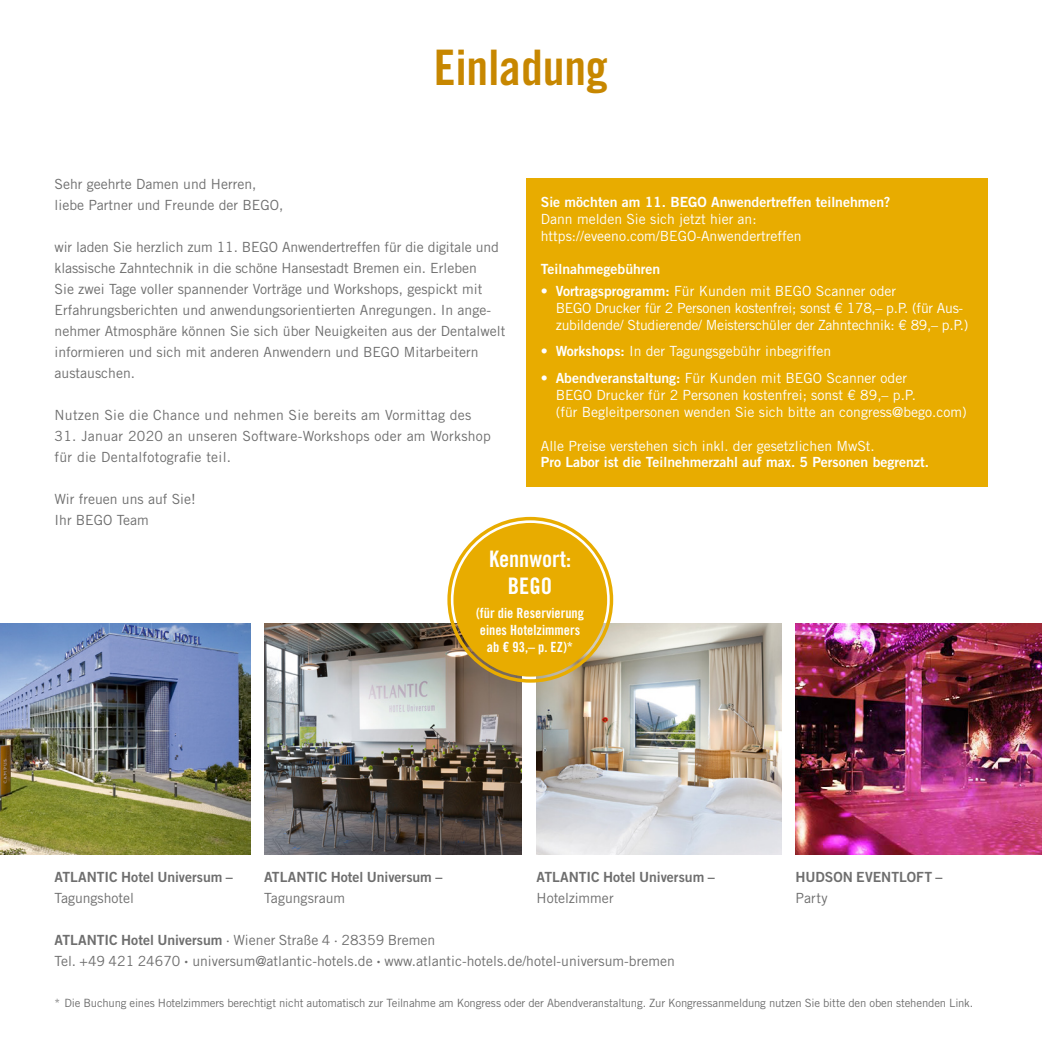
<style>
.page{position:relative;width:1042px;height:1042px;background:#fff}
.page>*{position:absolute;margin:0;border:0;box-sizing:border-box;transform-origin:0 0}
.t1{font:49px "Trade Gothic LT Std Bd Cn 20";color:#c78700}
.t2{font:22.75px/27.3px "Trade Gothic LT Std Bd Cn 20";color:#fff;text-align:center}
.t3{font:14px/21px "Trade Gothic LT Pro";color:#6e6e6e}
.t4{font:14px/16.8px "Trade Gothic LT Pro";color:#fff}
.t5{font:14px/16.8px "Trade Gothic LT Pro";letter-spacing:-.02em;color:#fff}
.t6{font:14px/21px "Trade Gothic LT Pro";letter-spacing:.02em;color:#6e6e6e}
.t7{font:14px "Trade Gothic LT Pro Bd 2";color:#fff}
.t8{font:14px "Trade Gothic LT Pro Bd 2";letter-spacing:-.005em;color:#6e6e6e}
.t9{font:14px/16.8px "Trade Gothic LT Std Bd Cn 20";color:#fff;text-align:center}
.t10{font:11.38px "Trade Gothic LT Pro";letter-spacing:-.015em;color:#6e6e6e}
.s1{font-family:"Trade Gothic LT Pro Bd 2"}
.s2{font-family:"Trade Gothic LT Std";font-weight:700;font-stretch:expanded}
</style>
<div class="page">
<img style="left:536px;top:624px;width:245px;height:230px">
<img style="left:264px;top:624px;width:258px;height:230px">
<img style="left:0;top:624px;width:250px;height:230px">
<img style="left:795px;top:624px;width:247px;height:230px">
<div style="left:453px;top:523px;width:154px;height:153px;background:#e8ac00;border-radius:50%"></div>
<div style="left:447px;top:517px;width:166px;height:166px;border:3px solid #e8ac00;border-radius:50%"></div>
<div style="left:526px;top:179px;width:461px;height:308px;background:#e8ac00"></div>
<h1 class="t1" style="left:434px;top:38px;width:176px">Einladung</h1>
<p class="t3" style="left:55px;top:173px;width:230px">Sehr geehrte Damen und Herren, liebe Partner und Freunde der BEGO,</p>
<p class="t3" style="left:55px;top:236px;width:452px">wir laden Sie herzlich zum 11. BEGO Anwendertreffen für die digitale und klassische Zahntechnik in die schöne Hansestadt Bremen ein. Erleben<br>Sie zwei Tage voller spannender Vorträge und Workshops, gespickt mit Erfahrungsberichten und anwendungsorientierten Anregungen. In ange&shy;nehmer Atmosphäre können Sie sich über Neuigkeiten aus der Dentalwelt informieren und sich mit anderen Anwendern und BEGO Mitarbeitern austauschen.</p>
<p class="t6" style="left:55px;top:404px;width:418px">Nutzen Sie die Chance und nehmen Sie bereits am Vormittag des</p>
<p class="t6" style="left:55px;top:425px;width:438px">31. Januar 2020 an unseren Software-Workshops oder am Workshop für die Dentalfotografie teil.</p>
<p class="t3" style="left:55px;top:488px;width:143px">Wir freuen uns auf Sie!<br>Ihr BEGO Team</p>
<p class="t7" style="left:541px;top:193px;width:351px">Sie möchten am 11. BEGO Anwendertreffen teilnehmen?</p>
<p class="t4" style="left:541px;top:210px;width:262px">Dann melden Sie sich jetzt hier an: https://eveeno.com/BEGO-Anwendertreffen</p>
<p class="t7" style="left:541px;top:261px;width:121px">Teilnahmegebühren</p>
<p class="t5" style="left:556px;top:282px;width:414px;text-indent:-15px"><span class="s1">• Vortragsprogramm:</span> Für Kunden mit BEGO Scanner oder<br>BEGO Drucker für 2 Personen kostenfrei; sonst € 178,– p.P. (für Aus&shy;zubildende/ Studierende/ Meisterschüler der Zahntechnik: € 89,– p.P.)</p>
<p class="t4" style="left:541px;top:343px;width:292px"><span class="s1">• Workshops:</span> In der Tagungsgebühr inbegriffen</p>
<p class="t4" style="left:556px;top:370px;width:412px;text-indent:-15px"><span class="s1">• Abendveranstaltung:</span> Für Kunden mit BEGO Scanner oder<br>BEGO Drucker für 2 Personen kostenfrei; sonst € 89,– p.P.<br>(für Begleitpersonen wenden Sie sich bitte an congress@bego.com)</p>
<p class="t4" style="left:541px;top:437px;width:335px">Alle Preise verstehen sich inkl. der gesetzlichen MwSt.</p>
<p class="t7" style="left:541px;top:454px;width:390px">Pro Labor ist die Teilnehmerzahl auf max. 5 Personen begrenzt.</p>
<h2 class="t2" style="left:489px;top:545px;width:84px">Kennwort:<br>BEGO</h2>
<p class="t9" style="left:476px;top:605px;width:110px">(für die Reservierung eines Hotelzimmers ab € 93,– p. EZ)*</p>
<p class="t8" style="left:55px;top:868px;width:180px">ATLANTIC Hotel Universum –</p>
<p class="t3" style="left:55px;top:887px;width:81px">Tagungshotel</p>
<p class="t8" style="left:264px;top:868px;width:180px">ATLANTIC Hotel Universum –</p>
<p class="t3" style="left:264px;top:887px;width:83px">Tagungsraum</p>
<p class="t8" style="left:536px;top:868px;width:180px">ATLANTIC Hotel Universum –</p>
<p class="t3" style="left:536px;top:887px;width:79px">Hotelzimmer</p>
<p class="t8" style="left:795px;top:868px;width:149px">HUDSON EVENTLOFT –</p>
<p class="t3" style="left:795px;top:887px;width:34px">Party</p>
<p class="t3" style="left:55px;top:929px;width:622px"><span class="s1">ATLANTIC Hotel Universum</span> · Wiener Straße 4 · 28359 Bremen<br>Tel. +49 421 24670 <span class="s2">·</span> universum@atlantic-hotels.de <span class="s2">·</span> www.atlantic-hotels.de/hotel-universum-bremen</p>
<p class="t10" style="left:55px;top:996px;width:920px">* Die Buchung eines Hotelzimmers berechtigt nicht automatisch zur Teilnahme am Kongress oder der Abendveranstaltung. Zur Kongressanmeldung nutzen Sie bitte den oben stehenden Link.</p>
</div>
